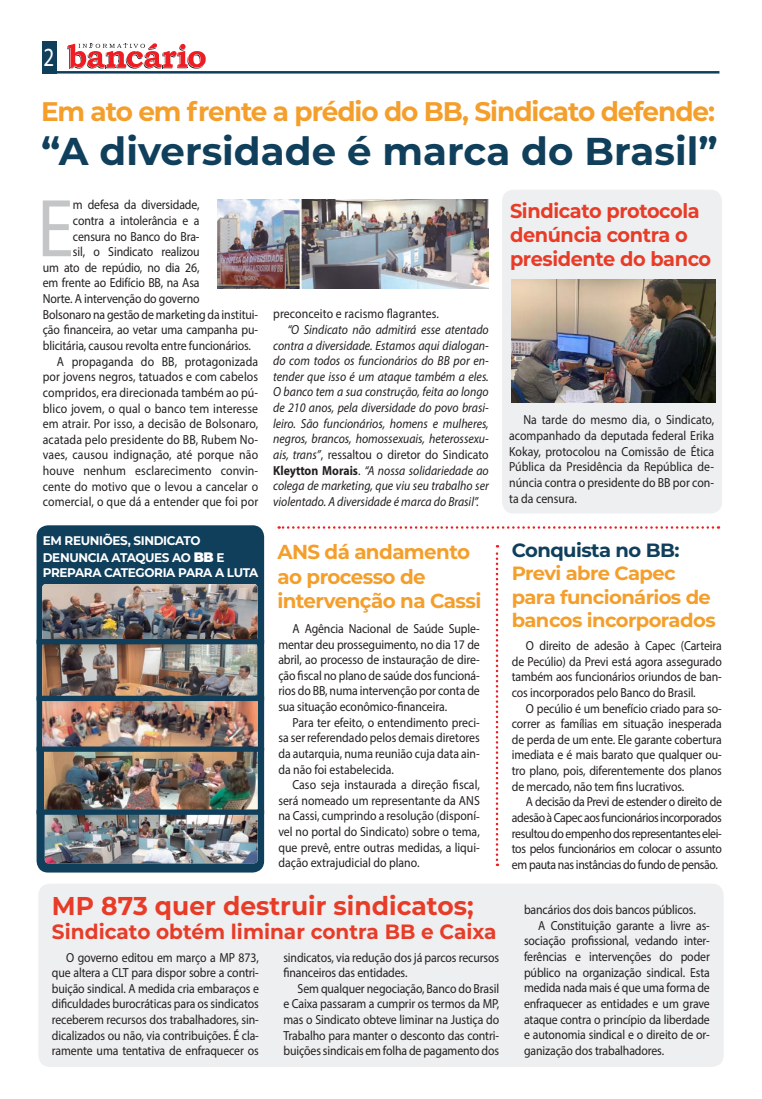
<style>
.page{position:relative;width:762px;height:1099px;background:#fff}
.page>*{position:absolute;margin:0;border:0;box-sizing:border-box;transform-origin:0 0}
.t1{font:82.62px "Myriad Pro";color:#c3c5c6;scale:.9 1}
.t2{font:700 38.75px "Montserrat";color:#103f5c}
.t3{font:700 26.88px "Montserrat";letter-spacing:-.04em;color:#f49f2c}
.t4{font:26.25px "Myriad Pro";color:#fff;scale:.8 1}
.t5{font:700 25.75px "Montserrat";color:#e73c28}
.t6{font:700 20.62px "Montserrat";color:#e73c28}
.t7{font:700 20.25px/24.2px "Montserrat";letter-spacing:-.03em;color:#f49f2c}
.t8{font:700 20.12px/24.1px "Montserrat";letter-spacing:-.02em;color:#e73c28;scale:.96 1}
.t9{font:700 19.12px/23px "Montserrat";letter-spacing:-.03em;color:#f49f2c}
.t10{font:700 19.12px "Montserrat";letter-spacing:-.03em;color:#103f5c}
.t11{font:13.12px/15.6px "Myriad Pro";letter-spacing:-.01em;color:#231f20;text-align:justify;scale:.9 1}
.t12{font:italic 13.12px/15.6px "Myriad Pro";color:#231f20;text-align:justify;scale:.9 1}
.t13{font:13.12px "Myriad Pro";letter-spacing:.01em;color:#231f20;scale:.9 1}
.t14{font:700 12.5px/16.5px "Montserrat";letter-spacing:-.03em;color:#fff;scale:.96 1}
.s1{font-style:normal}
.s2{font-weight:700;font-style:normal}
.s3{font-weight:900;font-size:13.75px}
</style>
<div class="page">
<div style="left:502px;top:190px;width:220px;height:323px;background:#eeeff0;border-radius:12px"></div>
<div style="left:38px;top:883px;width:685px;height:183px;background:#eeeff0;border-radius:12px"></div>
<div style="left:37px;top:525px;width:227px;height:347px;background:#103f5c;border-radius:12px"></div>
<img style="left:42px;top:584px;width:216px;height:111px">
<img style="left:42px;top:642px;width:215px;height:56px;border-radius:4px">
<img style="left:42px;top:698px;width:216px;height:51px;border-radius:4px">
<img style="left:44px;top:751px;width:214px;height:112px">
<img style="left:45px;top:812px;width:213px;height:51px;border-radius:4px">
<div style="left:42px;top:41px;width:15px;height:33px;background:#103f5c"></div>
<svg style="left:67px;top:43px;width:139px;height:26px"></svg>
<hr style="left:53px;top:71px;width:666px;height:3px;background:#103f5c">
<svg style="left:279px;top:526px;width:440px;height:2px"></svg>
<svg style="left:496px;top:545px;width:2px;height:321px"></svg>
<img style="left:217px;top:199px;width:272px;height:90px">
<img style="left:511px;top:279px;width:204px;height:123px">
<div style="left:37px;top:639px;width:227px;height:5px;background:#103f5c"></div>
<div style="left:37px;top:695px;width:227px;height:6px;background:#103f5c"></div>
<div style="left:37px;top:746px;width:227px;height:5px;background:#103f5c"></div>
<div style="left:37px;top:809px;width:227px;height:5px;background:#103f5c"></div>
<h3 class="t4" style="left:44px;top:41px;width:15px">2</h3>
<h3 class="t3" style="left:41px;top:92px;width:675px">Em ato em frente a prédio do BB, Sindicato defende:</h3>
<h2 class="t2" style="left:41px;top:123px;width:678px">“A diversidade é marca do Brasil”</h2>
<h1 class="t1" style="left:37px;top:177px;width:42px">E</h1>
<p class="t11" style="left:73px;top:197px;width:142px">m defesa da diversidade,</p>
<h3 class="t8" style="left:510px;top:198px;width:211px">Sindicato protocola denúncia contra o presidente do banco</h3>
<p class="t11" style="left:73px;top:212px;width:142px">contra a intolerância e a</p>
<p class="t11" style="left:73px;top:228px;width:142px">censura no Banco do Bra-</p>
<p class="t11" style="left:73px;top:244px;width:142px">sil, o Sindicato realizou</p>
<p class="t11" style="left:43px;top:259px;width:176px">um ato de repúdio, no dia 26,</p>
<p class="t11" style="left:43px;top:275px;width:176px">em frente ao Edifício BB, na Asa</p>
<p class="t11" style="left:43px;top:291px;width:176px">Norte. A intervenção do governo</p>
<p class="t11" style="left:43px;top:306px;width:241px">Bolsonaro na gestão de marketing da institui-</p>
<p class="t11" style="left:43px;top:322px;width:241px">ção financeira, ao vetar uma campanha pu-</p>
<p class="t11" style="left:43px;top:337px;width:233px">blicitária, causou revolta entre funcionários.</p>
<p class="t13" style="left:57px;top:353px;width:225px">A propaganda do BB, protagonizada</p>
<p class="t13" style="left:43px;top:369px;width:241px">por jovens negros, tatuados e com cabelos</p>
<p class="t13" style="left:43px;top:384px;width:241px">compridos, era direcionada também ao pú-</p>
<p class="t13" style="left:43px;top:400px;width:241px">blico jovem, o qual o banco tem interesse</p>
<p class="t13" style="left:43px;top:415px;width:241px">em atrair. Por isso, a decisão de Bolsonaro,</p>
<p class="t13" style="left:43px;top:431px;width:241px">acatada pelo presidente do BB, Rubem No-</p>
<p class="t13" style="left:43px;top:447px;width:241px">vaes, causou indignação, até porque não</p>
<p class="t13" style="left:43px;top:462px;width:241px">houve nenhum esclarecimento convin-</p>
<p class="t13" style="left:43px;top:478px;width:241px">cente do motivo que o levou a cancelar o</p>
<p class="t13" style="left:43px;top:494px;width:241px">comercial, o que dá a entender que foi por</p>
<p class="t13" style="left:273px;top:306px;width:186px">preconceito e racismo flagrantes.</p>
<p class="t12" style="left:273px;top:321px;width:241px;text-indent:14px">“O Sindicato não admitirá esse atentado contra a diversidade. Estamos aqui dialogan&shy;do com todos os funcionários do BB por en&shy;tender que isso é um ataque também a eles.<br>O banco tem a sua construção, feita ao longo de 210 anos, pela diversidade do povo brasi&shy;leiro. São funcionários, homens e mulheres, negros, brancos, homossexuais, heterossexu&shy;ais, trans”<span class="s1">, ressaltou o diretor do Sindicato </span><span class="s2">Kleytton Morais</span><span class="s1">.</span> “A nossa solidariedade ao colega de marketing, que viu seu trabalho ser violentado. A diversidade é marca do Brasil”.</p>
<p class="t11" style="left:509px;top:412px;width:229px;text-indent:14px">Na tarde do mesmo dia, o Sindicato, acompanhado da deputada federal Erika Kokay, protocolou na Comissão de Ética Pública da Presidência da República de&shy;núncia contra o presidente do BB por con&shy;ta da censura.</p>
<p class="t14" style="left:43px;top:532px;width:191px">EM REUNIÕES, SINDICATO<br>DENUNCIA ATAQUES AO <span class="s3">BB</span> E</p>
<p class="t14" style="left:43px;top:563px;width:226px">PREPARA CATEGORIA PARA A LUTA</p>
<h3 class="t7" style="left:277px;top:539px;width:205px">ANS dá andamento ao processo de intervenção na Cassi</h3>
<p class="t11" style="left:278px;top:620px;width:225px;text-indent:14px">A Agência Nacional de Saúde Suple&shy;mentar deu prosseguimento, no dia 17 de abril, ao processo de instauração de dire&shy;ção fiscal no plano de saúde dos funcioná&shy;rios do BB, numa intervenção por conta de sua situação econômico-financeira.</p>
<p class="t11" style="left:278px;top:714px;width:225px;text-indent:14px">Para ter efeito, o entendimento preci&shy;sa ser referendado pelos demais diretores da autarquia, numa reunião cuja data ain&shy;da não foi estabelecida.</p>
<p class="t11" style="left:278px;top:776px;width:225px;text-indent:14px">Caso seja instaurada a direção fiscal, será nomeado um representante da ANS na Cassi, cumprindo a resolução (disponí&shy;vel no portal do Sindicato) sobre o tema, que prevê, entre outras medidas, a liqui&shy;dação extrajudicial do plano.</p>
<h3 class="t5" style="left:52px;top:886px;width:423px">MP 873 quer destruir sindicatos;</h3>
<h3 class="t6" style="left:52px;top:917px;width:446px">Sindicato obtém liminar contra BB e Caixa</h3>
<p class="t11" style="left:52px;top:949px;width:232px;text-indent:14px">O governo editou em março a MP 873, que altera a CLT para dispor sobre a contri&shy;buição sindical. A medida cria embaraços e dificuldades burocráticas para os sindicatos receberem recursos dos trabalhadores, sin&shy;dicalizados ou não, via contribuições. É cla&shy;ramente uma tentativa de enfraquecer os</p>
<p class="t11" style="left:283px;top:949px;width:241px">sindicatos, via redução dos já parcos recursos financeiros das entidades.</p>
<p class="t11" style="left:283px;top:980px;width:241px;text-indent:14px">Sem qualquer negociação, Banco do Brasil e Caixa passaram a cumprir os termos da MP, mas o Sindicato obteve liminar na Justiça do Trabalho para manter o desconto das contri&shy;buições sindicais em folha de pagamento dos</p>
<h3 class="t10" style="left:512px;top:537px;width:169px">Conquista no BB:</h3>
<h3 class="t9" style="left:512px;top:561px;width:205px">Previ abre Capec para funcionários de bancos incorporados</h3>
<p class="t11" style="left:512px;top:637px;width:235px;text-indent:14px">O direito de adesão à Capec (Carteira de Pecúlio) da Previ está agora assegurado também aos funcionários oriundos de ban&shy;cos incorporados pelo Banco do Brasil.</p>
<p class="t11" style="left:512px;top:700px;width:235px;text-indent:14px">O pecúlio é um benefício criado para so&shy;correr as famílias em situação inesperada de perda de um ente. Ele garante cobertura imediata e é mais barato que qualquer ou&shy;tro plano, pois, diferentemente dos planos de mercado, não tem fins lucrativos.</p>
<p class="t11" style="left:512px;top:793px;width:235px;text-indent:14px">A decisão da Previ de estender o direito de adesão à Capec aos funcionários incorporados resultou do empenho dos representantes elei&shy;tos pelos funcionários em colocar o assunto em pauta nas instâncias do fundo de pensão.</p>
<p class="t11" style="left:524px;top:901px;width:192px">bancários dos dois bancos públicos.</p>
<p class="t11" style="left:538px;top:917px;width:192px">A Constituição garante a livre as-</p>
<p class="t11" style="left:524px;top:933px;width:208px">sociação profissional, vedando inter-</p>
<p class="t11" style="left:524px;top:948px;width:208px">ferências e intervenções do poder</p>
<p class="t11" style="left:524px;top:964px;width:208px">público na organização sindical. Esta</p>
<p class="t11" style="left:524px;top:979px;width:208px">medida nada mais é que uma forma de</p>
<p class="t11" style="left:524px;top:995px;width:208px">enfraquecer as entidades e um grave</p>
<p class="t11" style="left:524px;top:1011px;width:208px">ataque contra o princípio da liberdade</p>
<p class="t11" style="left:524px;top:1026px;width:208px">e autonomia sindical e o direito de or-</p>
<p class="t11" style="left:524px;top:1042px;width:157px">ganização dos trabalhadores.</p>
</div>
